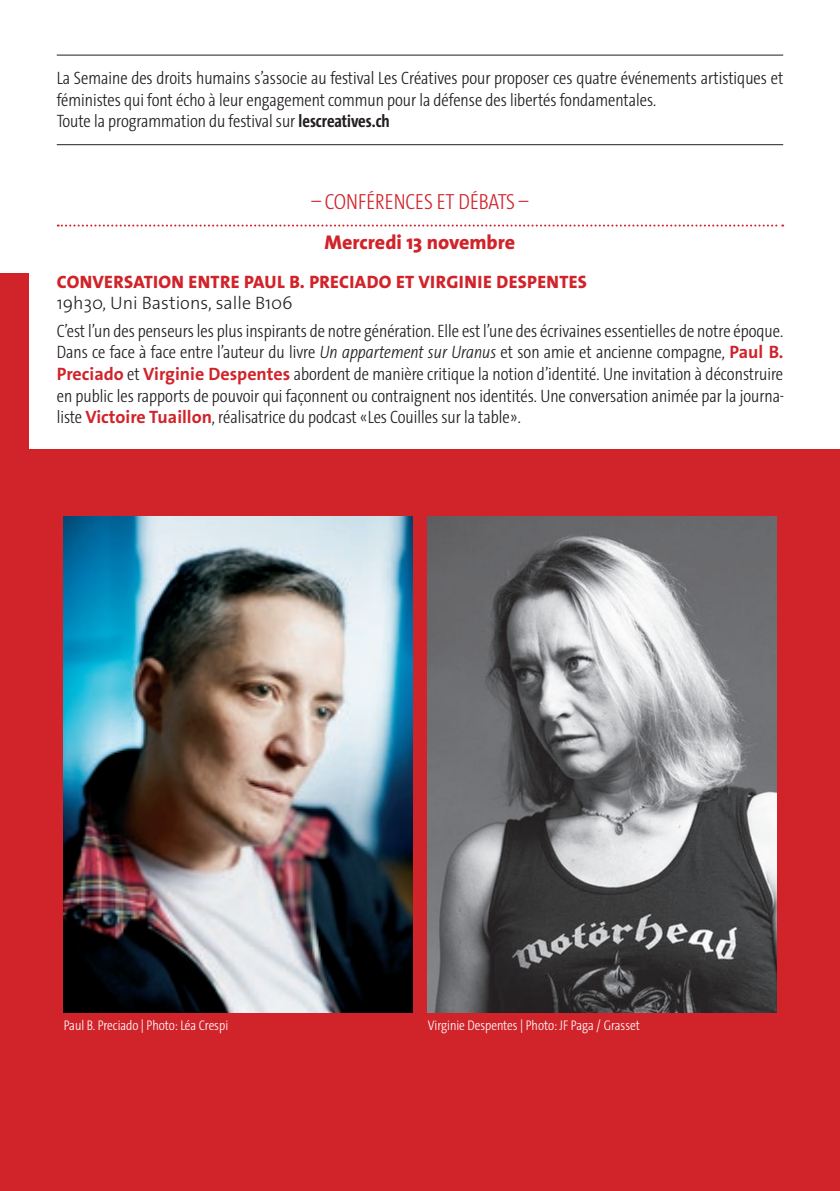
<style>
.page{position:relative;width:840px;height:1191px;background:#fff}
.page>*{position:absolute;margin:0;border:0;box-sizing:border-box;transform-origin:0 0}
.t1{font:300 22px "The Sans Cd LF3";color:#d1232a}
.t2{font:800 20px "The Sans Os F";color:#d1232a}
.t3{font:300 18px/21.6px "The Sans Cd LF3";color:#231f20;text-align:justify}
.t4{font:800 18px "The Sans Os F";letter-spacing:.02em;color:#d1232a}
.t5{font:300 18px "The Sans Os F";color:#231f20}
.t6{font:300 14px "The Sans Cd LF3";color:#fff}
.s1{font-family:"The Sans Cd LF7";font-weight:700}
.s2{font-style:italic}
.s3{font-family:"The Sans Os F";font-weight:700;color:#d1232a}
</style>
<div class="page">
<div style="left:0;top:450px;width:839px;height:741px;background:#d1232a"></div>
<svg style="left:58px;top:224px;width:724px;height:2px"></svg>
<div style="left:0;top:274px;width:28px;height:524px;background:#d1232a"></div>
<img style="left:64px;top:517px;width:348px;height:495px">
<img style="left:427px;top:517px;width:348px;height:495px">
<hr style="left:57px;top:55px;width:725px;height:1px;background:#231f20">
<hr style="left:57px;top:144px;width:725px;height:1px;background:#231f20">
<p class="t3" style="left:57px;top:66px;width:727px;text-align:left">La Semaine des droits humains s’associe au festival Les Créatives pour proposer ces quatre événements artistiques et féministes qui font écho à leur engagement commun pour la défense des libertés fondamentales.<br>Toute la programmation du festival sur <span class="s1">lescreatives.ch</span></p>
<p class="t1" style="left:311px;top:187px;width:219px">– CONFÉRENCES ET DÉBATS –</p>
<p class="t2" style="left:324px;top:230px;width:192px">Mercredi 13 novembre</p>
<p class="t4" style="left:57px;top:270px;width:531px">CONVERSATION ENTRE PAUL B. PRECIADO ET VIRGINIE DESPENTES</p>
<p class="t5" style="left:57px;top:292px;width:237px">19h30, Uni Bastions, salle B106</p>
<p class="t3" style="left:57px;top:319px;width:727px">C’est l’un des penseurs les plus inspirants de notre génération. Elle est l’une des écrivaines essentielles de notre époque.<br>Dans ce face à face entre l’auteur du livre <span class="s2">Un appartement sur Uranus</span> et son amie et ancienne compagne, <span class="s3">Paul B.<br>Preciado</span> et <span class="s3">Virginie Despentes</span> abordent de manière critique la notion d’identité. Une invitation à déconstruire en public les rapports de pouvoir qui façonnent ou contraignent nos identités. Une conversation animée par la journa&shy;liste <span class="s3">Victoire Tuaillon</span>, réalisatrice du podcast «Les Couilles sur la table».</p>
<p class="t6" style="left:64px;top:1016px;width:166px">Paul B. Preciado | Photo: Léa Crespi</p>
<p class="t6" style="left:427px;top:1016px;width:213px">Virginie Despentes | Photo: JF Paga / Grasset</p>
</div>
